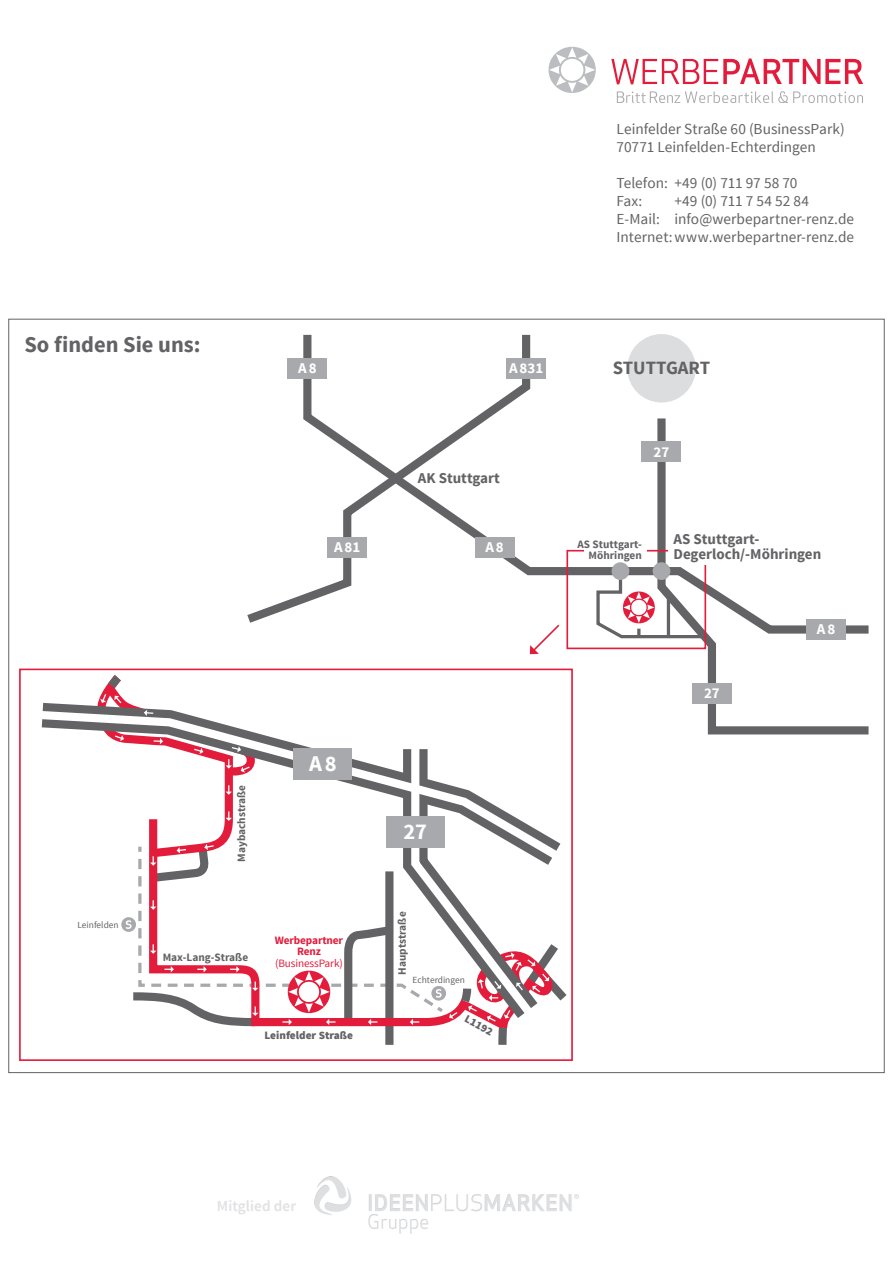
<style>
.page{position:relative;width:893px;height:1263px;background:#fff}
.page>*{position:absolute;margin:0;border:0;box-sizing:border-box;transform-origin:0 0}
.t1{font:700 22.5px "Source Sans Pro";color:#636366}
.t2{font:700 22.5px "Source Sans Pro";color:#fff}
.t3{font:700 18.75px "Source Sans Pro";letter-spacing:-.005em;color:#636366}
.t4{font:15.3px/18px "Source Sans Pro";letter-spacing:.005em;color:#636366}
.t5{font:600 15.3px "Source Sans Pro";letter-spacing:.005em;color:#e0e1e3}
.t6{font:700 15px/15px "Source Sans Pro";color:#636366}
.t7{font:700 15px "Source Sans Pro";color:#fff}
.t8{font:700 11.25px/11.2px "Source Sans Pro";color:#636366;text-align:right}
.t9{font:900 11.25px "Source Sans Pro";color:#636366}
.t10{font:700 11.25px/11.2px "Source Sans Pro";letter-spacing:-.01em;color:#e41c3b;text-align:center}
.t11{font:11.25px "Source Sans Pro";letter-spacing:-.01em;color:#e41c3b}
.t12{font:9.3px "Source Sans Pro";color:#636366}
</style>
<div class="page">
<svg style="left:617px;top:91px;width:246px;height:12px"></svg>
<svg style="left:611px;top:58px;width:252px;height:26px"></svg>
<svg style="left:549px;top:47px;width:47px;height:46px"></svg>
<svg style="left:530px;top:638px;width:17px;height:16px"></svg>
<svg style="left:247px;top:334px;width:287px;height:289px"></svg>
<svg style="left:653px;top:418px;width:216px;height:317px"></svg>
<div style="left:627px;top:334px;width:69px;height:68px;background:#dcdddf;border-radius:50%"></div>
<svg style="left:19px;top:689px;width:73px;height:199px"></svg>
<svg style="left:33px;top:706px;width:59px;height:160px"></svg>
<div style="left:288px;top:358px;width:39px;height:21px;background:#a8a9ad"></div>
<div style="left:475px;top:537px;width:39px;height:21px;background:#a8a9ad"></div>
<div style="left:806px;top:619px;width:40px;height:21px;background:#a8a9ad"></div>
<div style="left:328px;top:537px;width:39px;height:21px;background:#a8a9ad"></div>
<div style="left:507px;top:358px;width:39px;height:21px;background:#a8a9ad"></div>
<div style="left:642px;top:441px;width:39px;height:21px;background:#a8a9ad"></div>
<div style="left:692px;top:683px;width:39px;height:20px;background:#a8a9ad"></div>
<svg style="left:595px;top:561px;width:112px;height:79px"></svg>
<svg style="left:92px;top:669px;width:481px;height:384px"></svg>
<img style="left:315px;top:1177px;width:263px;height:56px">
<div style="left:566px;top:550px;width:140px;height:99px;border:2px solid #e41c3b"></div>
<div style="left:668px;top:547px;width:72px;height:17px;background:#fff"></div>
<div style="left:584px;top:547px;width:62px;height:8px;background:#fff"></div>
<h1 class="t1" style="left:24px;top:330px;width:178px">So finden Sie uns:</h1>
<p class="t7" style="left:298px;top:358px;width:20px">A 8</p>
<p class="t7" style="left:334px;top:537px;width:28px">A 81</p>
<p class="t12" style="left:78px;top:919px;width:43px">Leinfelden</p>
<p class="t8" style="left:236px;top:862px;width:78px;rotate:-90deg">Maybachstraße</p>
<h1 class="t2" style="left:309px;top:749px;width:29px">A 8</h1>
<p class="t8" style="left:163px;top:952px;width:87px">Max-Lang-Straße</p>
<p class="t10" style="left:275px;top:935px;width:70px">Werbepartner<br>Renz</p>
<p class="t11" style="left:275px;top:956px;width:69px">(BusinessPark)</p>
<p class="t9" style="left:265px;top:1027px;width:90px">Leinfelder Straße</p>
<p class="t4" style="left:617px;top:121px;width:230px">Leinfelder Straße 60 (BusinessPark)<br>70771 Leinfelden-Echterdingen</p>
<p class="t4" style="left:617px;top:175px;width:182px">Telefon: +49 (0) 711 97 58 70<br>Fax:</p>
<p class="t4" style="left:617px;top:193px;width:239px;text-indent:58px">+49 (0) 711 7 54 52 84<br>E-Mail: info@werbepartner-renz.de<br>Internet: www.werbepartner-renz.de</p>
<p class="t7" style="left:509px;top:358px;width:36px">A 831</p>
<p class="t6" style="left:418px;top:471px;width:84px">AK Stuttgart</p>
<p class="t7" style="left:485px;top:537px;width:20px">A 8</p>
<p class="t3" style="left:613px;top:356px;width:99px">STUTTGART</p>
<p class="t7" style="left:653px;top:442px;width:17px">27</p>
<p class="t8" style="left:577px;top:539px;width:66px">AS Stuttgart-<br>Möhringen</p>
<p class="t6" style="left:673px;top:532px;width:149px">AS Stuttgart-<br>Degerloch/-Möhringen</p>
<p class="t7" style="left:704px;top:683px;width:17px">27</p>
<p class="t7" style="left:817px;top:620px;width:20px">A 8</p>
<h1 class="t2" style="left:403px;top:817px;width:25px">27</h1>
<p class="t8" style="left:397px;top:975px;width:65px;rotate:-90deg">Hauptstraße</p>
<p class="t12" style="left:413px;top:974px;width:54px">Echterdingen</p>
<p class="t9" style="left:469px;top:1012px;width:32px;rotate:28deg">L1192</p>
<p class="t5" style="left:217px;top:1196px;width:81px">Mitglied der</p>
</div>
